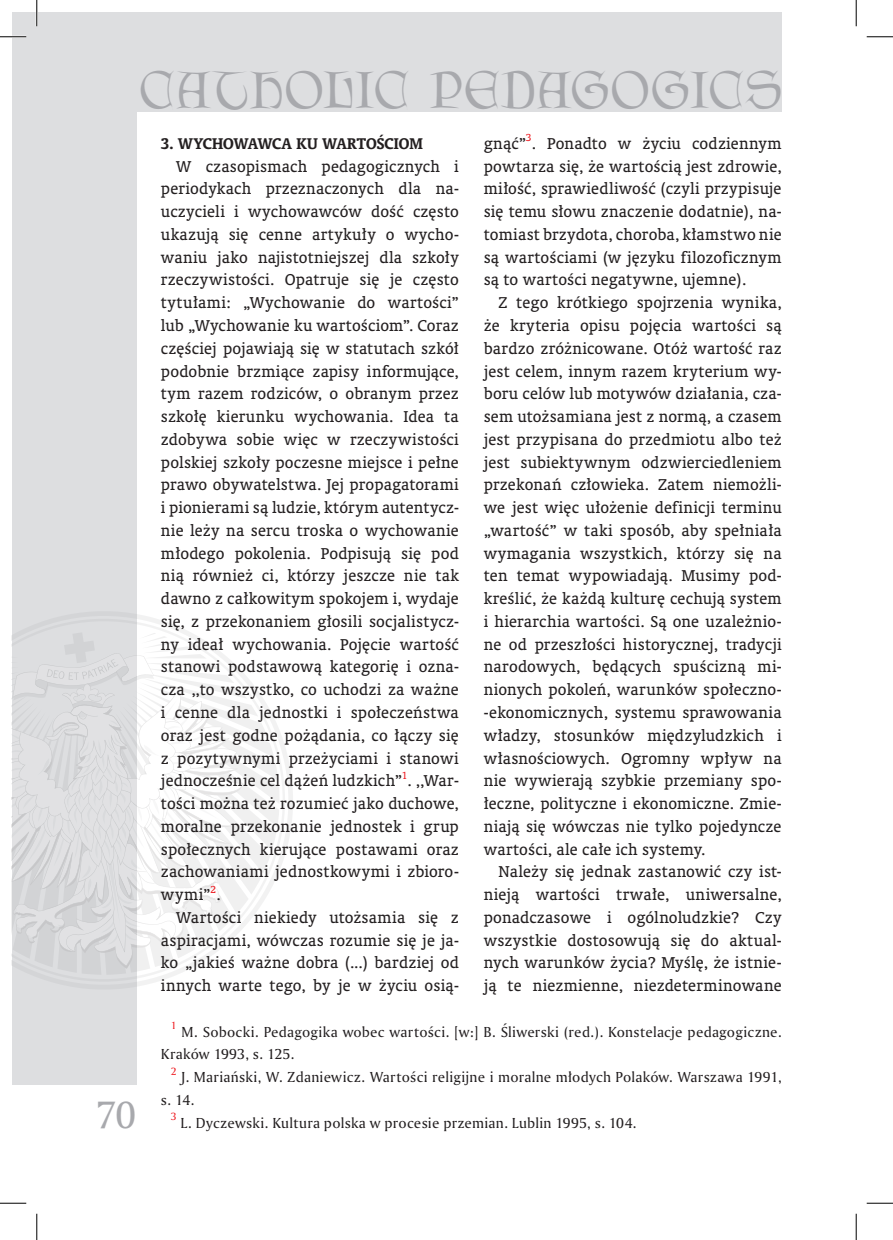
<style>
.page{position:relative;width:893px;height:1240px;background:#fff}
.page>*{position:absolute;margin:0;border:0;box-sizing:border-box;transform-origin:0 0}
.t1{font:46.55px "Lettergical PL";letter-spacing:.045em;color:#a8a9ad}
.t2{font:36.75px "Amerigo PL";color:#a8a9ad}
.art-TEKST{font:15.75px/22.8px "Oranda PL";letter-spacing:.01em;color:#231f20;text-align:justify}
.art-podtytuł{font:700 15.75px "Oranda PL";letter-spacing:.005em;color:#231f20}
.art-przypis{font:14px/22.8px "Amerigo PL";letter-spacing:.015em;color:#231f20}
.art-TEKST-2{font:10.15px "Oranda PL";color:#ee1d23}
.art-przypis-2{font:10.15px "Amerigo PL";color:#ee1d23}
</style>
<div class="page">
<div style="left:12px;top:12px;width:124px;height:1071px;background:#dddee0"></div>
<div style="left:12px;top:12px;width:769px;height:99px;background:#dddee0"></div>
<svg style="left:136px;top:609px;width:157px;height:382px"></svg>
<svg style="left:12px;top:632px;width:267px;height:342px"></svg>
<hr style="left:0;top:36px;width:26px;height:2px;background:#fff">
<hr style="left:36px;top:0;width:2px;height:26px;background:#fff">
<svg style="left:0;top:36px;width:26px;height:1px"></svg>
<svg style="left:866px;top:36px;width:26px;height:1px"></svg>
<svg style="left:0;top:1202px;width:26px;height:1px"></svg>
<svg style="left:866px;top:1202px;width:26px;height:1px"></svg>
<svg style="left:36px;top:0;width:1px;height:26px"></svg>
<svg style="left:36px;top:1213px;width:1px;height:26px"></svg>
<svg style="left:855px;top:0;width:1px;height:26px"></svg>
<svg style="left:855px;top:1213px;width:1px;height:26px"></svg>
<h1 class="t1" style="left:140px;top:61px;width:643px">CATHOLIC PEDAGOGICS</h1>
<h2 class="t2" style="left:96px;top:1089px;width:42px">70</h2>
<p class="art-podtytuł" style="left:161px;top:133px;width:263px">3. WYCHOWAWCA KU WARTOŚCIOM</p>
<p class="art-TEKST" style="left:161px;top:154px;width:299px;text-indent:15px">W czasopismach pedagogicznych i periodykach przeznaczonych dla na&shy;uczycieli i wychowawców dość często ukazują się cenne artykuły o wycho&shy;waniu jako najistotniejszej dla szkoły rzeczywistości. Opatruje się je często tytułami: „Wychowanie do wartości” lub „Wychowanie ku wartościom”. Coraz częściej pojawiają się w statutach szkół podobnie brzmiące zapisy informujące, tym razem rodziców, o obranym przez szkołę kierunku wychowania. Idea ta zdobywa sobie więc w rzeczywistości polskiej szkoły poczesne miejsce i pełne prawo obywatelstwa. Jej propagatorami i pionierami są ludzie, którym autentycz&shy;nie leży na sercu troska o wychowanie młodego pokolenia. Podpisują się pod nią również ci, którzy jeszcze nie tak dawno z całkowitym spokojem i, wydaje się, z przekonaniem głosili socjalistycz&shy;ny ideał wychowania. Pojęcie wartość stanowi podstawową kategorię i ozna&shy;cza ,,to wszystko, co uchodzi za ważne i cenne dla jednostki i społeczeństwa oraz jest godne pożądania, co łączy się z pozytywnymi przeżyciami i stanowi jednocześnie cel dążeń ludzkich” . ,,War-</p>
<p class="art-TEKST-2" style="left:401px;top:768px;width:7px">1</p>
<p class="art-TEKST" style="left:161px;top:791px;width:299px">tości można też rozumieć jako duchowe, moralne przekonanie jednostek i grup społecznych kierujące postawami oraz zachowaniami jednostkowymi i zbioro&shy;wymi” .</p>
<p class="art-TEKST-2" style="left:210px;top:882px;width:7px">2</p>
<p class="art-TEKST" style="left:161px;top:905px;width:299px;text-indent:15px">Wartości niekiedy utożsamia się z aspiracjami, wówczas rozumie się je ja&shy;ko „jakieś ważne dobra (...) bardziej od innych warte tego, by je w życiu osią-</p>
<p class="art-TEKST-2" style="left:525px;top:131px;width:7px">3</p>
<p class="art-TEKST" style="left:483px;top:154px;width:299px">powtarza się, że wartością jest zdrowie, miłość, sprawiedliwość (czyli przypisuje się temu słowu znaczenie dodatnie), na&shy;tomiast brzydota, choroba, kłamstwo nie są wartościami (w języku filozoficznym są to wartości negatywne, ujemne).</p>
<p class="art-TEKST" style="left:483px;top:291px;width:299px;text-indent:15px">Z tego krótkiego spojrzenia wynika, że kryteria opisu pojęcia wartości są bardzo zróżnicowane. Otóż wartość raz jest celem, innym razem kryterium wy&shy;boru celów lub motywów działania, cza&shy;sem utożsamiana jest z normą, a czasem jest przypisana do przedmiotu albo też jest subiektywnym odzwierciedleniem przekonań człowieka. Zatem niemożli&shy;we jest więc ułożenie definicji terminu „wartość” w taki sposób, aby spełniała wymagania wszystkich, którzy się na ten temat wypowiadają. Musimy pod&shy;kreślić, że każdą kulturę cechują system i hierarchia wartości. Są one uzależnio&shy;ne od przeszłości historycznej, tradycji narodowych, będących spuścizną mi&shy;nionych pokoleń, warunków społeczno--ekonomicznych, systemu sprawowania władzy, stosunków międzyludzkich i własnościowych. Ogromny wpływ na nie wywierają szybkie przemiany spo&shy;łeczne, polityczne i ekonomiczne. Zmie&shy;niają się wówczas nie tylko pojedyncze wartości, ale całe ich systemy.</p>
<p class="art-TEKST" style="left:483px;top:860px;width:299px;text-indent:15px">Należy się jednak zastanowić czy ist&shy;nieją wartości trwałe, uniwersalne, ponadczasowe i ogólnoludzkie? Czy wszystkie dostosowują się do aktual&shy;nych warunków życia? Myślę, że istnie&shy;ją te niezmienne, niezdeterminowane</p>
<p class="art-TEKST" style="left:483px;top:132px;width:299px">gnąć” . Ponadto w życiu codziennym</p>
<p class="art-przypis-2" style="left:171px;top:1018px;width:7px">1</p>
<p class="art-przypis" style="left:161px;top:1019px;width:622px;text-indent:21px">M. Sobocki. Pedagogika wobec wartości. [w:] B. Śliwerski (red.). Konstelacje pedagogiczne.<br>Kraków 1993, s. 125.</p>
<p class="art-przypis-2" style="left:171px;top:1064px;width:7px">2</p>
<p class="art-przypis" style="left:161px;top:1065px;width:622px;text-indent:20px">J. Mariański, W. Zdaniewicz. Wartości religijne i moralne młodych Polaków. Warszawa 1991, s. 14.</p>
<p class="art-przypis-2" style="left:171px;top:1109px;width:7px">3</p>
<p class="art-przypis" style="left:180px;top:1110px;width:457px">L. Dyczewski. Kultura polska w procesie przemian. Lublin 1995, s. 104.</p>
</div>
